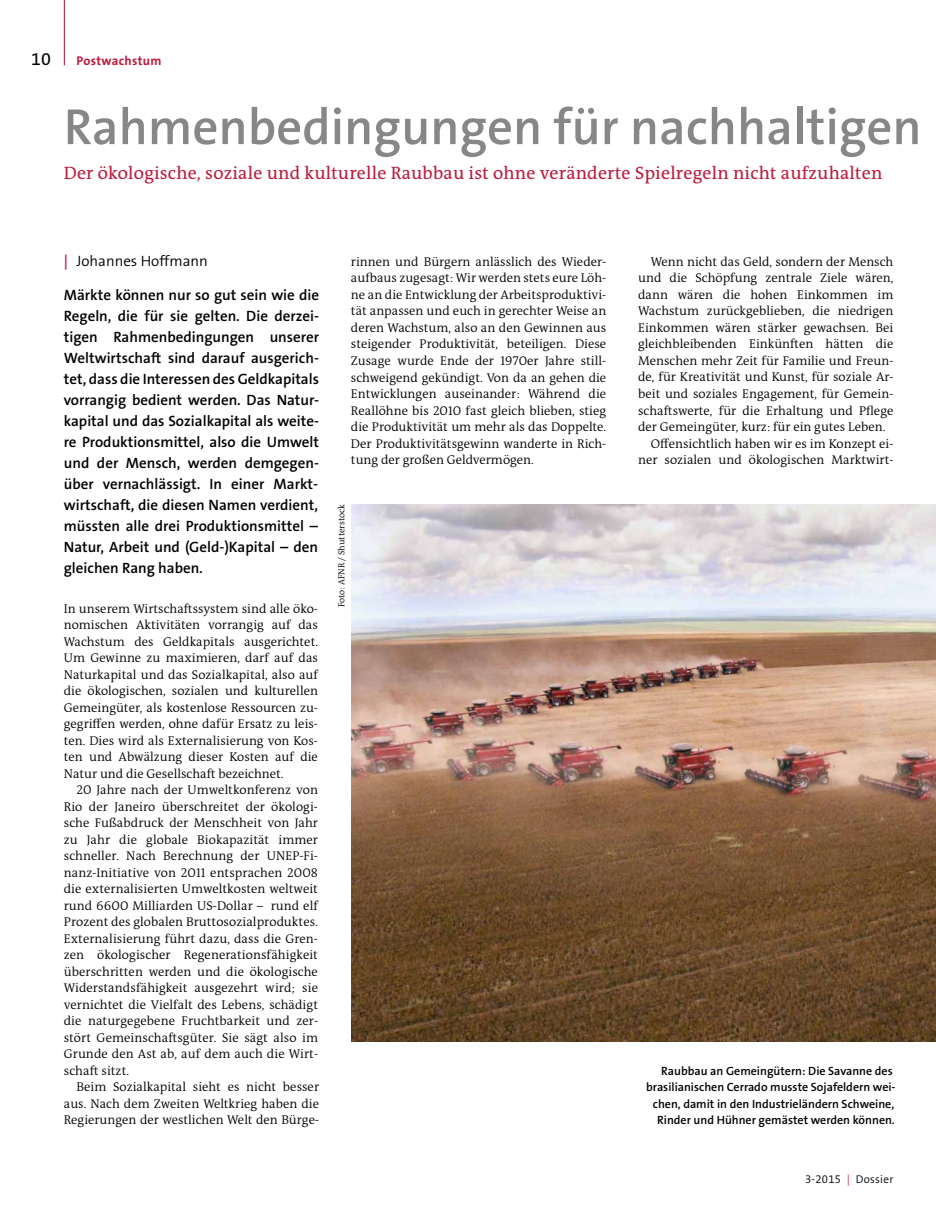
<style>
.page{position:relative;width:936px;height:1221px;background:#fff}
.page>*{position:absolute;margin:0;border:0;box-sizing:border-box;transform-origin:0 0}
.t1{font:600 51px "The Sans B W6";color:#878786}
.t2{font:18px "The Antiqua B";letter-spacing:.01em;color:#bd1a3b}
.t3{font:18px "The Sans B W5 Plain";color:#000}
.t4{font:600 15px/21px "The Sans B W6";color:#000;text-align:justify}
.t5{font:300 15px "The Sans B W4";color:#000}
.t6{font:300 12.75px/16.5px "The Antiqua B";color:#000;text-align:justify}
.t7{font:700 12.75px "The Sans B W7";letter-spacing:.025em;color:#bd1a3b}
.t8{font:600 12px/16.5px "The Sans B W6";color:#000;text-align:right}
.t9{font:300 11.25px "The Sans B W4";letter-spacing:.025em;color:#000}
.t10{font:300 9px "The Antiqua B";color:#000}
.s1{font-family:"The Sans B W6";font-weight:600;color:#bd1a3b}
.s2{color:#bd1a3b}
</style>
<div class="page">
<hr style="left:64px;top:0;width:1px;height:65px;background:#bd1a3b">
<img style="left:351px;top:504px;width:584px;height:537px">
<h2 class="t3" style="left:31px;top:48px;width:21px">10</h2>
<p class="t7" style="left:77px;top:53px;width:86px">Postwachstum</p>
<h1 class="t1" style="left:64px;top:94px;width:859px">Rahmenbedingungen für nachhaltigen</h1>
<h2 class="t2" style="left:64px;top:161px;width:820px">Der ökologische, soziale und kulturelle Raubbau ist ohne veränderte Spielregeln nicht aufzuhalten</h2>
<p class="t5" style="left:64px;top:251px;width:145px"><span class="s1">|</span> Johannes Hoffmann</p>
<p class="t4" style="left:64px;top:284px;width:257px">Märkte können nur so gut sein wie die Regeln, die für sie gelten. Die derzei&shy;tigen Rahmenbedingungen unserer Weltwirtschaft sind darauf ausgerich&shy;tet, dass die I nteressen des Geldkapitals vorrangig bedient werden. Das Natur&shy;kapital und das Sozialkapital als weite&shy;re Produktionsmittel, also die Umwelt und der Mensch, werden demgegen&shy;über vernachlässigt. I n einer Markt&shy;wirtschaft, die diesen Namen verdient, müssten alle drei Produktionsmittel – Natur, Arbeit und (Geld-)Kapital – den gleichen Rang haben.</p>
<p class="t6" style="left:64px;top:600px;width:256px">In unserem Wirtschaftssystem sind alle öko&shy;nomischen Aktivitäten vorrangig auf das Wachstum des Geldkapitals ausgerichtet.<br>Um Gewinne zu maximieren, darf auf das Naturkapital und das Sozialkapital, also auf die ökologischen, sozialen und kulturellen Gemeingüter, als kostenlose Ressourcen zu&shy;gegriffen werden, ohne dafür Ersatz zu leis&shy;ten. Dies wird als Externalisierung von Kos&shy;ten und Abwälzung dieser Kosten auf die Natur und die Gesellschaft bezeichnet.</p>
<p class="t6" style="left:64px;top:781px;width:256px;text-indent:13px">20 Jahre nach der Umweltkonferenz von Rio der Janeiro überschreitet der ökologi&shy;sche Fußabdruck der Menschheit von Jahr zu Jahr die globale Biokapazität immer schneller. Nach Berechnung der UNEP-Fi&shy;nanz-Initiative von 2011 entsprachen 2008 die externalisierten Umweltkosten weltweit rund 6600 Milliarden US-Dollar – rund elf Prozent des globalen Bruttosozialproduktes.<br>Externalisierung führt dazu, dass die Gren&shy;zen ökologischer Regenerationsfähigkeit überschritten werden und die ökologische Widerstandsfähigkeit ausgezehrt wird; sie vernichtet die Vielfalt des Lebens, schädigt die naturgegebene Fruchtbarkeit und zer&shy;stört Gemeinschaftsgüter. Sie sägt also im Grunde den Ast ab, auf dem auch die Wirt&shy;schaft sitzt.</p>
<p class="t6" style="left:64px;top:1078px;width:257px;text-indent:13px">Beim Sozialkapital sieht es nicht besser aus. Nach dem Zweiten Weltkrieg haben die Regierungen der westlichen Welt den Bürge-</p>
<p class="t6" style="left:351px;top:253px;width:257px">rinnen und Bürgern anlässlich des Wieder&shy;aufbaus zugesagt: Wir werden stets eure Löh&shy;ne an die Entwicklung der Arbeitsproduktivi&shy;tät anpassen und euch in gerechter Weise an deren Wachstum, also an den Gewinnen aus steigender Produktivität, beteiligen. Diese Zusage wurde Ende der 1970er Jahre still&shy;schweigend gekündigt. Von da an gehen die Entwicklungen auseinander: Während die Reallöhne bis 2010 fast gleich blieben, stieg die Produktivität um mehr als das Doppelte.<br>Der Produktivitätsgewinn wanderte in Rich&shy;tung der großen Geldvermögen.</p>
<p class="t6" style="left:651px;top:253px;width:244px">Wenn nicht das Geld, sondern der Mensch</p>
<p class="t6" style="left:638px;top:269px;width:257px">und die Schöpfung zentrale Ziele wären,</p>
<p class="t6" style="left:638px;top:286px;width:257px">dann wären die hohen Einkommen im</p>
<p class="t6" style="left:638px;top:302px;width:257px">Wachstum zurückgeblieben, die niedrigen</p>
<p class="t6" style="left:638px;top:319px;width:257px">Einkommen wären stärker gewachsen. Bei</p>
<p class="t6" style="left:638px;top:335px;width:257px">gleichbleibenden Einkünften hätten die</p>
<p class="t6" style="left:638px;top:352px;width:257px">Menschen mehr Zeit für Familie und Freun-</p>
<p class="t6" style="left:638px;top:368px;width:257px">de, für Kreativität und Kunst, für soziale Ar-</p>
<p class="t6" style="left:638px;top:385px;width:257px">beit und soziales Engagement, für Gemein-</p>
<p class="t6" style="left:638px;top:401px;width:257px">schaftswerte, für die Erhaltung und Pflege</p>
<p class="t6" style="left:638px;top:418px;width:249px">der Gemeingüter, kurz: für ein gutes Leben.</p>
<p class="t6" style="left:651px;top:434px;width:244px">Offensichtlich haben wir es im Konzept ei-</p>
<p class="t6" style="left:638px;top:451px;width:257px">ner sozialen und ökologischen Marktwirt-</p>
<p class="t10" style="left:335px;top:607px;width:105px;rotate:-90deg">Foto: AFNR / Shutterstock</p>
<p class="t8" style="left:646px;top:1062px;width:251px">Raubbau an Gemeingütern: Die Savanne des brasilianischen Cerrado musste Sojafeldern wei&shy;chen, damit in den I ndustrieländern Schweine, Rinder und Hühner gemästet werden können.</p>
<p class="t9" style="left:805px;top:1171px;width:90px">3-2015 <span class="s2">|</span> Dossier</p>
</div>
